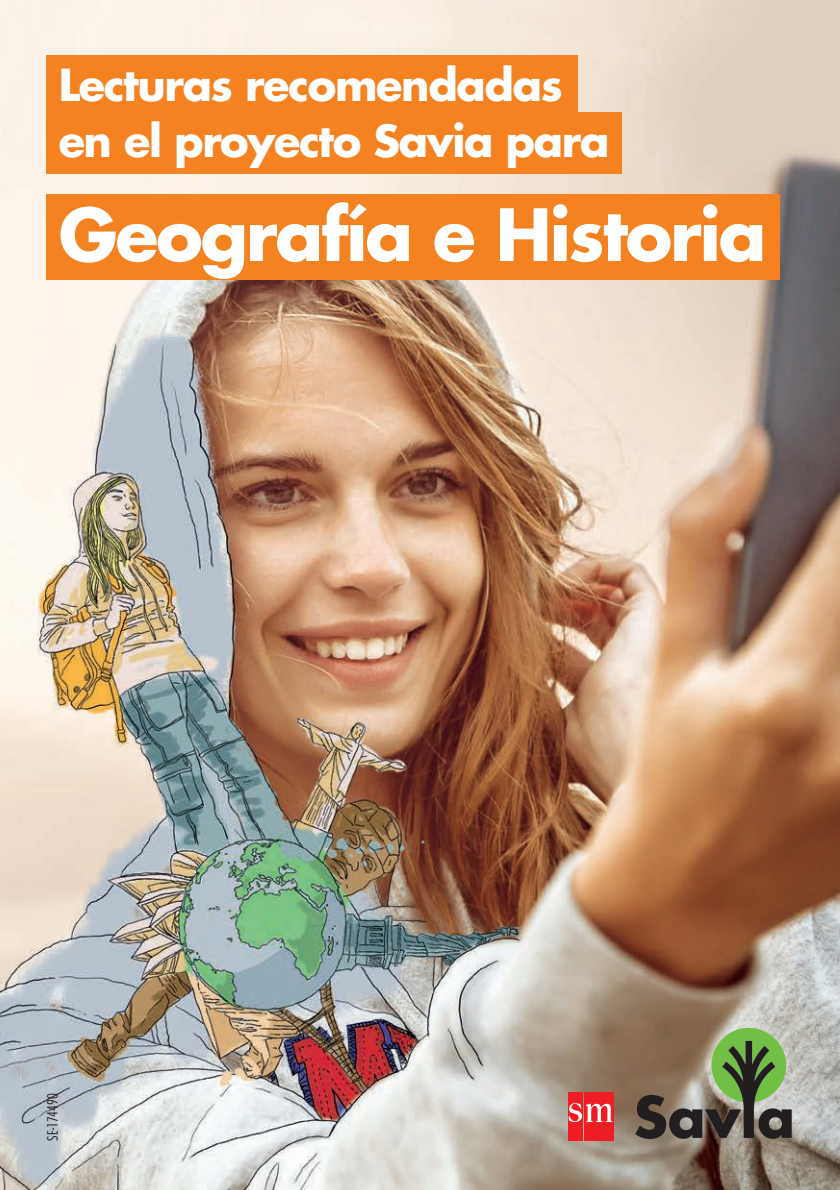
<style>
.page{position:relative;width:840px;height:1190px;background:#fff}
.page>*{position:absolute;margin:0;border:0;box-sizing:border-box;transform-origin:0 0}
.t1{font:700 70px "Futura Std";letter-spacing:-.03em;color:#fff}
.t2{font:700 43px/56.4px "Futura Std";letter-spacing:-.03em;color:#fff}
.t3{font:300 condensed 14px "Futura Std";color:#231f20}
</style>
<div class="page">
<img style="left:0;top:0;width:839px;height:1190px">
<div style="left:584px;top:1092px;width:29px;height:49px;background:#ee1d23"></div>
<div style="left:567px;top:1092px;width:15px;height:49px;background:#ee1d23"></div>
<svg style="left:568px;top:1103px;width:44px;height:19px"></svg>
<svg style="left:635px;top:1028px;width:156px;height:111px;background:#737556"></svg>
<div style="left:46px;top:194px;width:733px;height:86px;background:#f58220"></div>
<div style="left:46px;top:55px;width:531px;height:60px;background:#f58220"></div>
<div style="left:46px;top:112px;width:576px;height:62px;background:#f58220"></div>
<p class="t2" style="left:59px;top:56px;width:552px">Lecturas recomendadas en el proyecto Savia para</p>
<h1 class="t1" style="left:59px;top:188px;width:709px">Geografía e Historia</h1>
<p class="t3" style="left:44px;top:1141px;width:49px;rotate:-90deg">SE-174490</p>
</div>
